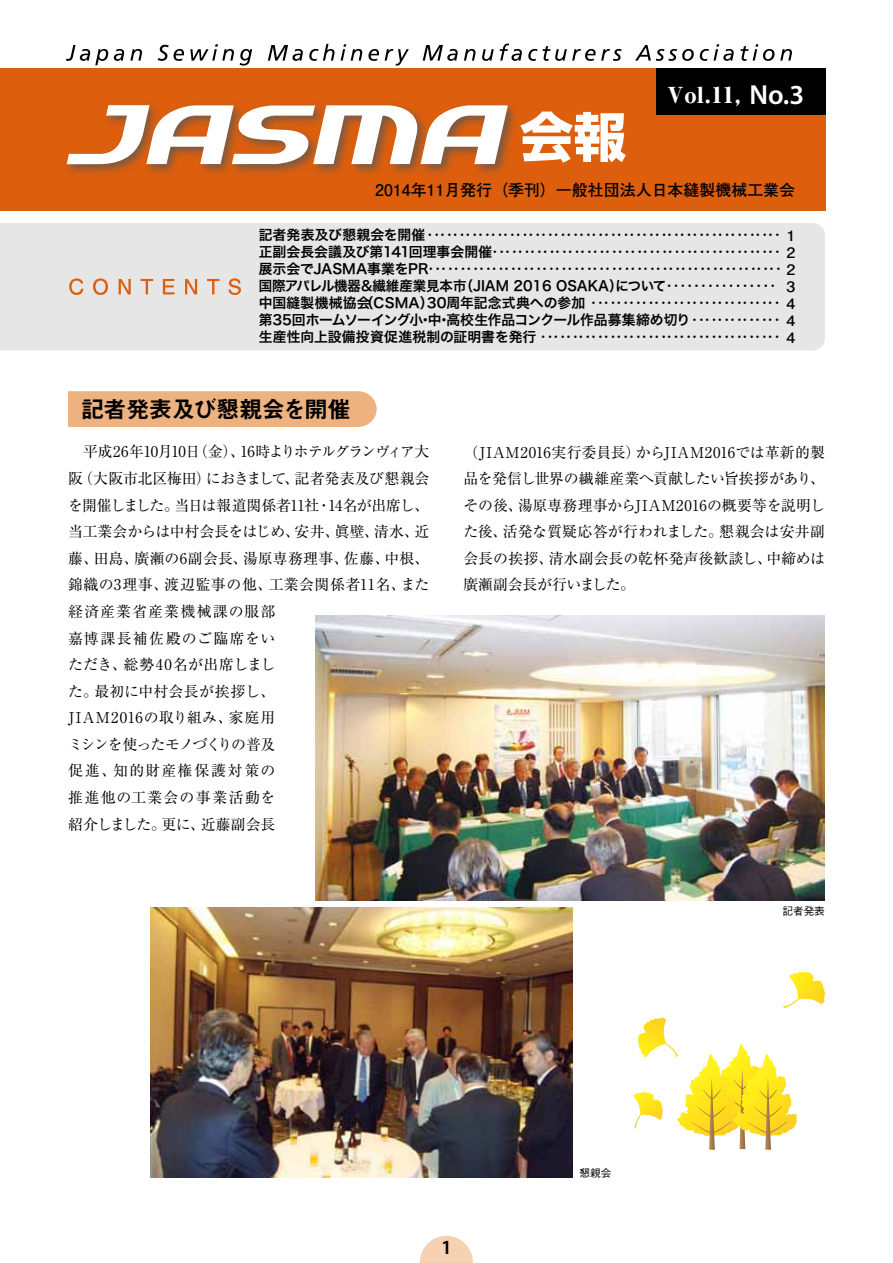
<style>
.page{position:relative;width:893px;height:1263px;background:#fff}
.page>*{position:absolute;margin:0;border:0;box-sizing:border-box;transform-origin:0 0}
.t1{font:23.4px "Midashi Go Pro MB31";letter-spacing:-.03em;color:#000}
.t2{font:900 21.3px "Ryumin Pro";color:#fff}
.t3{font:600 20.25px "Myriad Pro";color:#000}
.t4{font:700 15.9px "Futo Go B101 Pro";color:#000}
.t5{font:14.85px/26.5px "Ryumin Pro";letter-spacing:.005em;color:#000}
.t6{font:700 14.4px "Futo Go B101 Pro";color:#000;scale:1.11 1}
.t7{font:13.8px/17px "Hira Kaku Pro W6";color:#000}
.t8{font:500 10.65px "Gothic BBB Pro";color:#000}
.s1{font-family:"Myriad Pro";font-weight:600;font-size:27.6px}
.s2{font-family:"Futo Go B101 Pro";font-weight:700;font-size:14.4px}
</style>
<div class="page">
<div style="left:0;top:68px;width:825px;height:143px;background:#dd5f0d"></div>
<div style="left:656px;top:68px;width:169px;height:47px;background:#000"></div>
<svg style="left:66px;top:45px;width:42px;height:20px"></svg>
<svg style="left:114px;top:49px;width:10px;height:12px"></svg>
<svg style="left:130px;top:49px;width:12px;height:12px"></svg>
<svg style="left:158px;top:45px;width:26px;height:16px"></svg>
<svg style="left:190px;top:44px;width:44px;height:17px"></svg>
<svg style="left:240px;top:49px;width:12px;height:17px"></svg>
<svg style="left:268px;top:45px;width:35px;height:16px"></svg>
<svg style="left:309px;top:44px;width:26px;height:17px"></svg>
<svg style="left:341px;top:44px;width:21px;height:17px"></svg>
<svg style="left:368px;top:49px;width:11px;height:12px"></svg>
<svg style="left:385px;top:49px;width:24px;height:17px"></svg>
<svg style="left:423px;top:45px;width:35px;height:16px"></svg>
<svg style="left:464px;top:49px;width:11px;height:12px"></svg>
<svg style="left:482px;top:49px;width:12px;height:12px"></svg>
<svg style="left:500px;top:44px;width:22px;height:17px"></svg>
<svg style="left:528px;top:46px;width:94px;height:15px"></svg>
<svg style="left:635px;top:45px;width:59px;height:16px"></svg>
<svg style="left:700px;top:44px;width:34px;height:17px"></svg>
<svg style="left:740px;top:44px;width:34px;height:17px"></svg>
<svg style="left:780px;top:49px;width:12px;height:12px"></svg>
<svg style="left:520px;top:112px;width:106px;height:51px"></svg>
<svg style="left:420px;top:1236px;width:53px;height:27px"></svg>
<div style="left:0;top:223px;width:825px;height:127px;background:#e6e6e6"></div>
<svg style="left:69px;top:278px;width:14px;height:17px"></svg>
<svg style="left:93px;top:278px;width:15px;height:17px"></svg>
<svg style="left:119px;top:279px;width:12px;height:15px"></svg>
<svg style="left:141px;top:279px;width:12px;height:15px"></svg>
<svg style="left:163px;top:279px;width:12px;height:15px"></svg>
<svg style="left:185px;top:279px;width:12px;height:15px"></svg>
<svg style="left:207px;top:279px;width:13px;height:15px"></svg>
<svg style="left:228px;top:278px;width:13px;height:17px"></svg>
<div style="left:63px;top:101px;width:456px;height:76px;background:#595757;opacity:.75"></div>
<svg style="left:67px;top:105px;width:444px;height:59px"></svg>
<div style="left:68px;top:391px;width:309px;height:36px;background:#eeb280"></div>
<svg style="left:782px;top:972px;width:43px;height:36px"></svg>
<svg style="left:634px;top:1017px;width:163px;height:133px"></svg>
<img style="left:151px;top:908px;width:422px;height:270px">
<img style="left:315px;top:615px;width:510px;height:285px">
<h2 class="t2" style="left:668px;top:78px;width:138px">Vol.11, <span class="s1">No.3</span></h2>
<p class="t4" style="left:375px;top:177px;width:421px">2014年11月発行（季刊）一般社団法人日本縫製機械工業会</p>
<p class="t7" style="left:259px;top:226px;width:538px">記者発表及び懇親会を開催 ‥‥‥‥‥‥‥‥‥‥‥‥‥‥‥‥‥‥‥‥‥‥‥‥‥‥‥‥ <span class="s2">1</span>正副会長会議及び第141回理事会開催‥‥‥‥‥‥‥‥‥‥‥‥‥‥‥‥‥‥‥‥‥‥‥ <span class="s2">2</span>展示会でJASMA事業をPR‥‥‥‥‥‥‥‥‥‥‥‥‥‥‥‥‥‥‥‥‥‥‥‥‥‥‥‥ <span class="s2">2</span>国際アパレル機器&amp;繊維産業見本市（JIAM 2016 OSAKA）について‥‥‥‥‥‥‥‥<br>中国縫製機械協会（CSMA）30周年記念式典への参加 ‥‥‥‥‥‥‥‥‥‥‥‥‥‥‥ <span class="s2">4</span>第35回ホームソーイング小・中・高校生作品コンクール作品募集締め切り‥‥‥‥‥‥‥ <span class="s2">4</span>生産性向上設備投資促進税制の証明書を発行 ‥‥‥‥‥‥‥‥‥‥‥‥‥‥‥‥‥‥‥ <span class="s2">4</span></p>
<p class="t6" style="left:786px;top:275px;width:9px">3</p>
<h1 class="t1" style="left:81px;top:390px;width:272px">記者発表及び懇親会を開催</h1>
<p class="t5" style="left:68px;top:438px;width:363px">　平成26年10月10日（金）、16時よりホテルグランヴィア大阪（大阪市北区梅田）におきまして、記者発表及び懇親会を開催しました。当日は報道関係者11社・14名が出席し、当工業会からは中村会長をはじめ、安井、眞壁、清水、近藤、田島、廣瀬の6副会長、湯原専務理事、佐藤、中根、錦織の3理事、渡辺監事の他、工業会関係者11名、また経済産業省産業機械課の服部<br>嘉博課長補佐殿のご臨席をい<br>ただき、総勢40名が出席しまし<br>た。最初に中村会長が挨拶し、<br>JIAM2016の取り組み、家庭用<br>ミシンを使ったモノづくりの普及<br>促進、知的財産権保護対策の<br>推進他の工業会の事業活動を<br>紹介しました。更に、近藤副会長</p>
<p class="t5" style="left:463px;top:438px;width:363px;text-align:justify">（JIAM2016実行委員長）からJIAM2016では革新的製品を発信し世界の繊維産業へ貢献したい旨挨拶があり、その後、湯原専務理事からJIAM2016の概要等を説明した後、活発な質疑応答が行われました。懇親会は安井副会長の挨拶、清水副会長の乾杯発声後歓談し、中締めは廣瀬副会長が行いました。</p>
<h3 class="t3" style="left:441px;top:1234px;width:12px">1</h3>
<p class="t8" style="left:580px;top:1164px;width:33px">懇親会</p>
<p class="t8" style="left:782px;top:903px;width:44px">記者発表</p>
</div>
